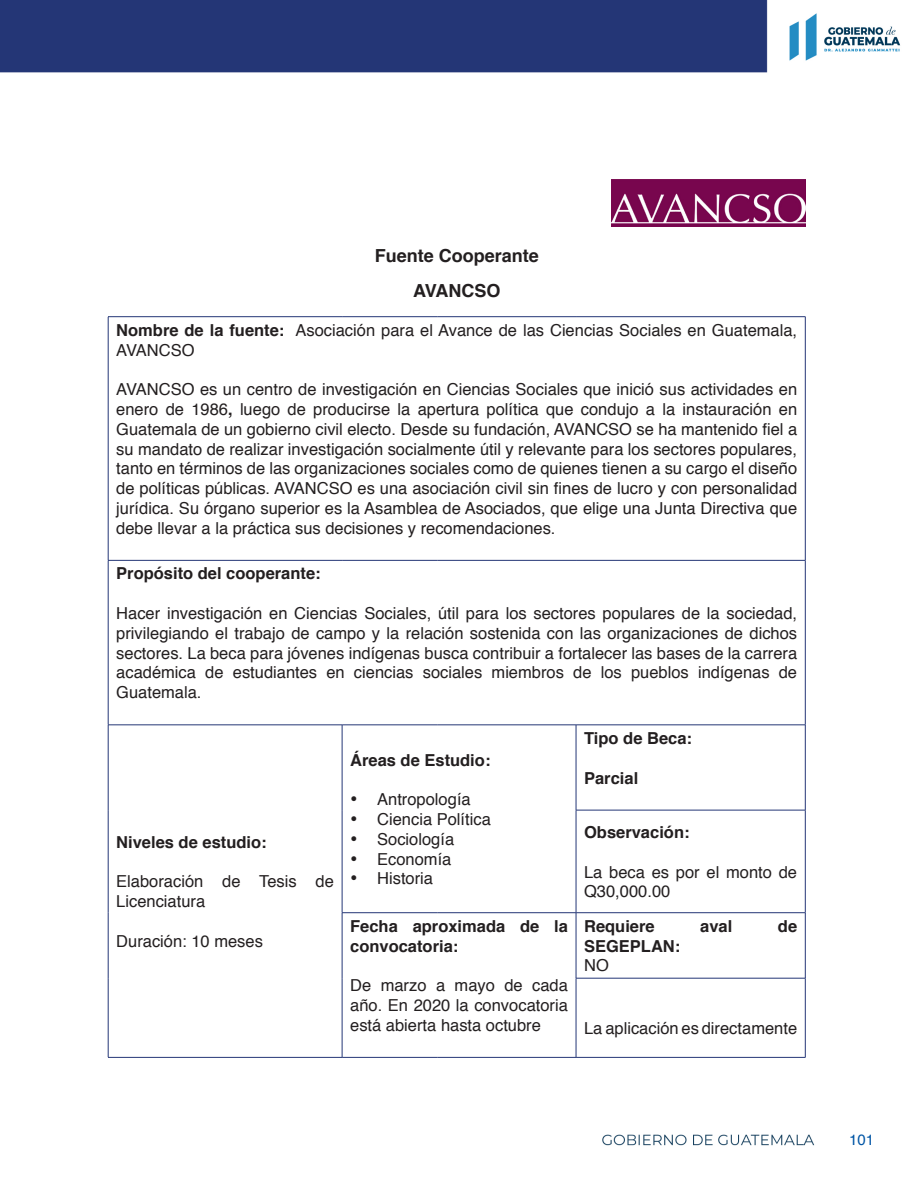
<style>
.page{position:relative;width:918px;height:1188px;background:#fff}
.page>*{position:absolute;margin:0;border:0;box-sizing:border-box;transform-origin:0 0}
.t1{font:700 18px/35.1px "Helvetica";color:#231f20;text-align:center}
.t2{font:16.5px/19.8px "Helvetica";color:#231f20}
.t3{font:700 16.5px/19.8px "Helvetica";color:#231f20}
.t4{font:15px "Helvetica";color:#0155a5}
.s1{font-weight:700}
</style>
<div class="page">
<img style="left:0;top:0;width:901px;height:1146px">
<img style="left:611px;top:179px;width:194px;height:48px">
<hr style="left:108px;top:316px;width:234px;height:1px;background:#243676">
<hr style="left:108px;top:317px;width:1px;height:243px;background:#243676">
<hr style="left:342px;top:316px;width:96px;height:1px;background:#243676">
<hr style="left:438px;top:316px;width:138px;height:1px;background:#243676">
<hr style="left:576px;top:316px;width:229px;height:1px;background:#243676">
<hr style="left:805px;top:317px;width:1px;height:243px;background:#243676">
<hr style="left:108px;top:560px;width:234px;height:1px;background:#243676">
<hr style="left:108px;top:561px;width:1px;height:164px;background:#243676">
<hr style="left:342px;top:560px;width:96px;height:1px;background:#243676">
<hr style="left:438px;top:560px;width:138px;height:1px;background:#243676">
<hr style="left:576px;top:560px;width:229px;height:1px;background:#243676">
<hr style="left:805px;top:561px;width:1px;height:164px;background:#243676">
<hr style="left:108px;top:725px;width:234px;height:1px;background:#243676">
<hr style="left:108px;top:725px;width:1px;height:85px;background:#243676">
<hr style="left:108px;top:810px;width:1px;height:103px;background:#243676">
<hr style="left:108px;top:913px;width:1px;height:65px;background:#243676">
<hr style="left:108px;top:978px;width:1px;height:79px;background:#243676">
<hr style="left:342px;top:725px;width:96px;height:1px;background:#243676">
<hr style="left:342px;top:725px;width:1px;height:85px;background:#243676">
<hr style="left:438px;top:725px;width:138px;height:1px;background:#243676">
<hr style="left:342px;top:810px;width:1px;height:103px;background:#243676">
<hr style="left:576px;top:725px;width:229px;height:1px;background:#243676">
<hr style="left:576px;top:725px;width:1px;height:85px;background:#243676">
<hr style="left:805px;top:725px;width:1px;height:85px;background:#243676">
<hr style="left:576px;top:810px;width:229px;height:1px;background:#243676">
<hr style="left:576px;top:810px;width:1px;height:103px;background:#243676">
<hr style="left:805px;top:810px;width:1px;height:103px;background:#243676">
<hr style="left:342px;top:912px;width:96px;height:1px;background:#243676">
<hr style="left:342px;top:913px;width:1px;height:65px;background:#243676">
<hr style="left:438px;top:912px;width:138px;height:1px;background:#243676">
<hr style="left:342px;top:978px;width:1px;height:79px;background:#243676">
<hr style="left:576px;top:912px;width:229px;height:1px;background:#243676">
<hr style="left:576px;top:913px;width:1px;height:65px;background:#243676">
<hr style="left:805px;top:913px;width:1px;height:65px;background:#243676">
<hr style="left:576px;top:978px;width:229px;height:1px;background:#243676">
<hr style="left:576px;top:978px;width:1px;height:79px;background:#243676">
<hr style="left:805px;top:978px;width:1px;height:79px;background:#243676">
<hr style="left:108px;top:1057px;width:234px;height:1px;background:#243676">
<hr style="left:342px;top:1057px;width:96px;height:1px;background:#243676">
<hr style="left:438px;top:1057px;width:138px;height:1px;background:#243676">
<hr style="left:576px;top:1057px;width:229px;height:1px;background:#243676">
<p class="t1" style="left:375px;top:239px;width:166px">Fuente Cooperante<br>AVANCSO</p>
<p class="t2" style="left:116px;top:321px;width:682px"><span class="s1">Nombre de la fuente:</span> Asociación para el Avance de las Ciencias Sociales en Guatemala,<br>AVANCSO</p>
<p class="t2" style="left:116px;top:381px;width:682px;text-align:justify">AVANCSO es un centro de investigación en Ciencias Sociales que inició sus actividades en enero de 1986<span class="s1">,</span> luego de producirse la apertura política que condujo a la instauración en Guatemala de un gobierno civil electo. Desde su fundación, AVANCSO se ha mantenido fiel a su mandato de realizar investigación socialmente útil y relevante para los sectores populares, tanto en términos de las organizaciones sociales como de quienes tienen a su cargo el diseño de políticas públicas. AVANCSO es una asociación civil sin fines de lucro y con personalidad jurídica. Su órgano superior es la Asamblea de Asociados, que elige una Junta Directiva que debe llevar a la práctica sus decisiones y recomendaciones.</p>
<p class="t3" style="left:116px;top:565px;width:206px">Propósito del cooperante:</p>
<p class="t2" style="left:116px;top:605px;width:682px;text-align:justify">Hacer investigación en Ciencias Sociales, útil para los sectores populares de la sociedad, privilegiando el trabajo de campo y la relación sostenida con las organizaciones de dichos sectores. La beca para jóvenes indígenas busca contribuir a fortalecer las bases de la carrera académica de estudiantes en ciencias sociales miembros de los pueblos indígenas de Guatemala.</p>
<p class="t3" style="left:116px;top:833px;width:152px">Niveles de estudio:</p>
<p class="t2" style="left:116px;top:873px;width:219px">Elaboración de Tesis de<br>Licenciatura</p>
<p class="t2" style="left:116px;top:932px;width:148px">Duración: 10 meses</p>
<p class="t3" style="left:350px;top:751px;width:142px">Áreas de Estudio:</p>
<p class="t2" style="left:350px;top:791px;width:122px">• Antropología</p>
<p class="t2" style="left:350px;top:811px;width:142px">• Ciencia Política</p>
<p class="t2" style="left:350px;top:830px;width:106px">• Sociología</p>
<p class="t2" style="left:350px;top:850px;width:103px">• Economía</p>
<p class="t2" style="left:350px;top:870px;width:84px">• Historia</p>
<p class="t3" style="left:350px;top:917px;width:219px">Fecha aproximada de la convocatoria:</p>
<p class="t2" style="left:350px;top:977px;width:219px;text-align:justify">De marzo a mayo de cada año. En 2020 la convocatoria está abierta hasta octubre</p>
<p class="t3" style="left:584px;top:730px;width:109px">Tipo de Beca:</p>
<p class="t3" style="left:584px;top:769px;width:56px">Parcial</p>
<p class="t3" style="left:584px;top:824px;width:107px">Observación:</p>
<p class="t2" style="left:584px;top:863px;width:215px">La beca es por el monto de<br>Q30,000.00</p>
<p class="t3" style="left:584px;top:917px;width:72px">Requiere</p>
<p class="t3" style="left:700px;top:917px;width:34px">aval</p>
<p class="t3" style="left:778px;top:917px;width:21px">de</p>
<p class="t3" style="left:584px;top:937px;width:98px">SEGEPLAN:</p>
<p class="t2" style="left:584px;top:957px;width:26px">NO</p>
<p class="t2" style="left:584px;top:1020px;width:215px">La aplicación es directamente</p>
<p class="t4" style="left:849px;top:1133px;width:27px">101</p>
</div>
